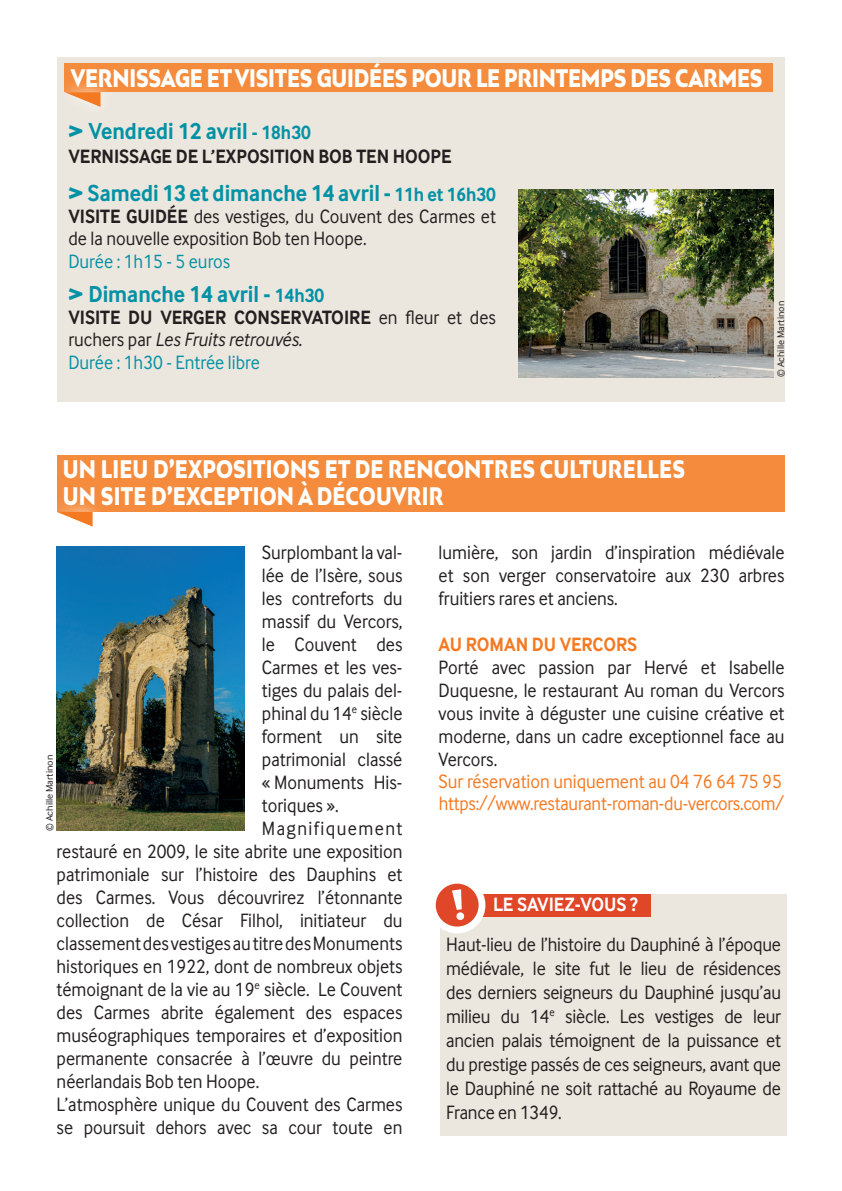
<style>
.page{position:relative;width:842px;height:1191px;background:#fff}
.page>*{position:absolute;margin:0;border:0;box-sizing:border-box;transform-origin:0 0}
.t1{font:700 24px "Inter Face";color:#0391a5;scale:.9 1}
.t2{font:900 24px/26.6px "Bw Mitga";letter-spacing:.01em;color:#fff;scale:.8 1}
.t3{font:900 24px "Bw Mitga";letter-spacing:-.01em;color:#fff;scale:.8 1}
.t4{font:20px/24px "Inter Face";color:#231f20;text-align:justify;scale:.9 1}
.t5{font:700 20px/22.4px "Inter Face";color:#231f20;scale:.9 1}
.t6{font:20px/22px "Inter Face";letter-spacing:-.01em;color:#f47921;scale:.9 1}
.t7{font:20px "Inter Face";color:#0391a5;scale:.9 1}
.t8{font:700 20px "Inter Face";color:#f47921;scale:.9 1}
.t9{font:20px "Inter Face";letter-spacing:.08em;color:#231f20;scale:.9 1}
.t10{font:700 20px "Inter Face";color:#fff;scale:.9 1}
.t11{font:10px "Inter Face";color:#231f20}
.s1{font-size:30px}
.s2{font-size:20px}
.s3{font-weight:700}
.s4{font-weight:400}
.s5{font-weight:400;font-style:italic}
.s6{font-weight:400;color:#0391a5}
</style>
<div class="page">
<div style="left:57px;top:57px;width:727px;height:344px;background:#ece7de"></div>
<div style="left:65px;top:64px;width:708px;height:28px;background:#f58b3c"></div>
<div style="left:54px;top:79px;width:59px;height:40px;background:#fff;opacity:.75"></div>
<svg style="left:65px;top:92px;width:36px;height:15px"></svg>
<img style="left:519px;top:190px;width:254px;height:187px">
<div style="left:57px;top:455px;width:727px;height:57px;background:#f58b3c"></div>
<div style="left:46px;top:499px;width:59px;height:39px;background:#fff;opacity:.75"></div>
<svg style="left:57px;top:512px;width:36px;height:14px"></svg>
<div style="left:440px;top:893px;width:347px;height:242px;background:#ece7de"></div>
<div style="left:477px;top:893px;width:174px;height:23px;background:#e04628"></div>
<svg style="left:432px;top:880px;width:50px;height:50px"></svg>
<div style="left:429px;top:877px;width:56px;height:56px;border:7px solid #fff;border-radius:50%"></div>
<svg style="left:452px;top:889px;width:10px;height:21px"></svg>
<div style="left:456px;top:912px;width:8px;height:8px;background:#fff;border-radius:50%"></div>
<img style="left:57px;top:546px;width:188px;height:284px">
<p class="t3" style="left:71px;top:62px;width:866px">VERNISSAGE ET VISITES GUIDÉES POUR LE PRINTEMPS DES CARMES</p>
<p class="t1" style="left:68px;top:117px;width:271px"><span class="s1">&gt;</span> Vendredi 12 avril <span class="s2">- 18h30</span></p>
<p class="t5" style="left:68px;top:145px;width:427px">VERNISSAGE DE L’EXPOSITION BOB TEN HOOPE</p>
<p class="t1" style="left:68px;top:179px;width:476px"><span class="s1">&gt;</span> Samedi 13 et dimanche 14 avril - <span class="s2">11h et 16h30</span></p>
<p class="t4" style="left:68px;top:205px;width:476px;line-height:22px"><span class="s3">VISITE GUIDÉE</span> des vestiges, du Couvent des Carmes et de la nouvelle exposition Bob ten Hoope.</p>
<p class="t7" style="left:68px;top:250px;width:181px">Durée : 1h15 - 5 euros</p>
<p class="t1" style="left:68px;top:280px;width:286px"><span class="s1">&gt;</span> Dimanche 14 avril - <span class="s2">14h30</span></p>
<p class="t5" style="left:68px;top:306px;width:476px">VISITE DU VERGER CONSERVATOIRE <span class="s4">en fleur et des ruchers par</span> <span class="s5">Les Fruits retrouvés.<br></span><span class="s6">Durée : 1h30 - Entrée libre</span></p>
<p class="t11" style="left:775px;top:377px;width:78px;rotate:-90deg">© Achille Martinon</p>
<p class="t2" style="left:63px;top:455px;width:779px">UN LIEU D’EXPOSITIONS ET DE RENCONTRES CULTURELLES<br>UN SITE D’EXCEPTION À DÉCOUVRIR</p>
<p class="t4" style="left:262px;top:540px;width:158px">Surplombant la val-</p>
<p class="t4" style="left:262px;top:563px;width:158px">lée de l’Isère, sous</p>
<p class="t4" style="left:262px;top:586px;width:158px">les contreforts du</p>
<p class="t4" style="left:262px;top:609px;width:158px">massif du Vercors,</p>
<p class="t4" style="left:262px;top:632px;width:158px">le Couvent des</p>
<p class="t4" style="left:262px;top:655px;width:158px">Carmes et les ves-</p>
<p class="t4" style="left:262px;top:678px;width:158px">tiges du palais del-</p>
<p class="t4" style="left:262px;top:701px;width:158px">phinal du 14<sup>e</sup> siècle</p>
<p class="t4" style="left:262px;top:724px;width:158px">forment un site</p>
<p class="t4" style="left:262px;top:747px;width:158px">patrimonial classé</p>
<p class="t4" style="left:262px;top:770px;width:158px">« Monuments His-</p>
<p class="t4" style="left:262px;top:793px;width:87px">toriques ».</p>
<p class="t9" style="left:262px;top:817px;width:158px">Magnifiquement</p>
<p class="t4" style="left:57px;top:839px;width:386px">restauré en 2009, le site abrite une exposition</p>
<p class="t4" style="left:57px;top:862px;width:386px">patrimoniale sur l’histoire des Dauphins et</p>
<p class="t4" style="left:57px;top:885px;width:386px">des Carmes. Vous découvrirez l’étonnante</p>
<p class="t4" style="left:57px;top:908px;width:386px">collection de César Filhol, initiateur du</p>
<p class="t4" style="left:57px;top:931px;width:386px">classement des vestiges au titre des Monuments</p>
<p class="t4" style="left:57px;top:954px;width:386px">historiques en 1922, dont de nombreux objets</p>
<p class="t4" style="left:57px;top:977px;width:386px">témoignant de la vie au 19<sup>e</sup> siècle. Le Couvent</p>
<p class="t4" style="left:57px;top:1000px;width:386px">des Carmes abrite également des espaces</p>
<p class="t4" style="left:57px;top:1023px;width:386px">muséographiques temporaires et d’exposition</p>
<p class="t4" style="left:57px;top:1046px;width:386px">permanente consacrée à l’œuvre du peintre</p>
<p class="t4" style="left:57px;top:1069px;width:227px">néerlandais Bob ten Hoope.</p>
<p class="t4" style="left:57px;top:1092px;width:386px">L’atmosphère unique du Couvent des Carmes</p>
<p class="t4" style="left:57px;top:1115px;width:386px">se poursuit dehors avec sa cour toute en</p>
<p class="t11" style="left:44px;top:831px;width:78px;rotate:-90deg">© Achille Martinon</p>
<p class="t4" style="left:439px;top:540px;width:386px;line-height:23px">lumière, son jardin d’inspiration médiévale et son verger conservatoire aux 230 arbres fruitiers rares et anciens.</p>
<p class="t8" style="left:439px;top:632px;width:222px">AU ROMAN DU VERCORS</p>
<p class="t4" style="left:439px;top:655px;width:386px;line-height:23px">Porté avec passion par Hervé et Isabelle Duquesne, le restaurant Au roman du Vercors vous invite à déguster une cuisine créative et moderne, dans un cadre exceptionnel face au Vercors.</p>
<p class="t6" style="left:439px;top:770px;width:385px">Sur réservation uniquement au 04 76 64 75 95 https://www.restaurant-roman-du-vercors.com/</p>
<p class="t10" style="left:493px;top:892px;width:162px">LE SAVIEZ-VOUS ?</p>
<p class="t4" style="left:446px;top:932px;width:374px">Haut-lieu de l’histoire du Dauphiné à l’époque médiévale, le site fut le lieu de résidences des derniers seigneurs du Dauphiné jusqu’au milieu du 14<sup>e</sup> siècle. Les vestiges de leur ancien palais témoignent de la puissance et du prestige passés de ces seigneurs, avant que le Dauphiné ne soit rattaché au Royaume de France en 1349.</p>
</div>
